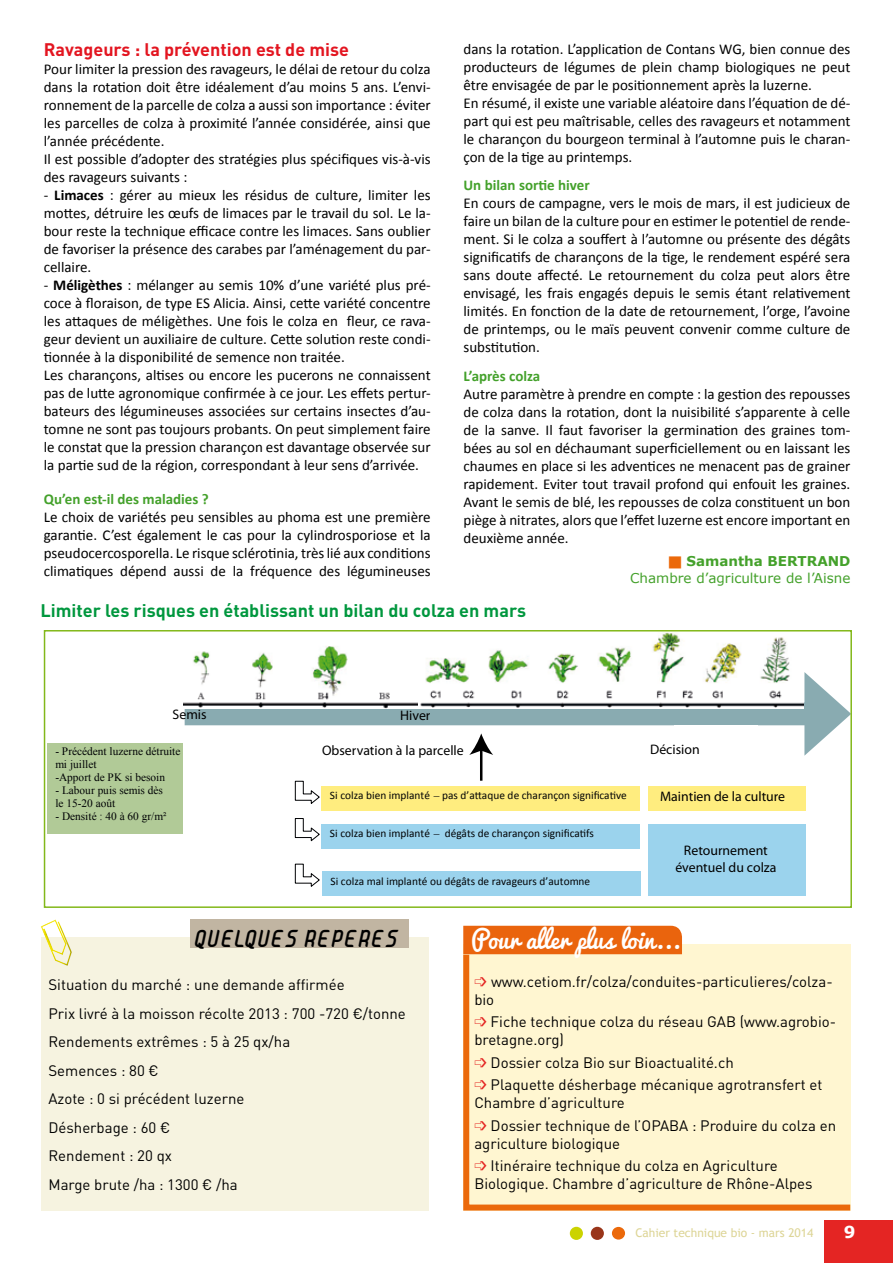
<style>
.page{position:relative;width:893px;height:1263px;background:#fff}
.page>*{position:absolute;margin:0;border:0;box-sizing:border-box;transform-origin:0 0}
.t1{font:24px "Pacifico";color:#fff}
.t2{font:italic 19.5px "JUICE Bold";color:#000}
.t3{font:700 18px "DIN Pro";color:#00973e}
.t4{font:700 18px "DIN Pro";color:#e31520}
.t5{font:700 16.5px "Verdana";color:#fff}
.t6{font:15px/18px "Calibri";color:#000;text-align:justify}
.t7{font:15px/28.5px "DIN Pro";color:#000}
.t8{font:700 15px "Calibri";color:#44a12b}
.t9{font:13.8px/16.6px "Myriad Pro";color:#000;text-align:center}
.t10{font:13.5px "Verdana";color:#44a12b}
.t11{font:700 13.5px "Verdana";color:#44a12b}
.t12{font:12px "Trebuchet MS";color:#ddd597}
.t13{font:11.25px "Calibri";color:#000204}
.t14{font:11.25px/13px "Times New Roman";color:#000204}
.s1{font-weight:700}
.s2{font-family:"Times New Roman"}
</style>
<div class="page">
<div style="left:824px;top:1220px;width:69px;height:43px;background:#e42523"></div>
<div style="left:591px;top:1227px;width:13px;height:13px;background:#99351a;border-radius:50%"></div>
<div style="left:612px;top:1227px;width:13px;height:12px;background:#eb690b;border-radius:50%"></div>
<div style="left:570px;top:1227px;width:13px;height:13px;background:#cbd300;border-radius:50%"></div>
<svg style="left:185px;top:672px;width:664px;height:84px"></svg>
<img style="left:183px;top:646px;width:235px;height:63px">
<img style="left:418px;top:633px;width:385px;height:76px">
<div style="left:47px;top:743px;width:136px;height:91px;background:#b1ca97"></div>
<svg style="left:294px;top:780px;width:26px;height:24px"></svg>
<div style="left:322px;top:786px;width:318px;height:24px;background:#ffed7f"></div>
<div style="left:648px;top:787px;width:158px;height:24px;background:#ffed7f"></div>
<div style="left:322px;top:824px;width:318px;height:24px;background:#9bd3ed"></div>
<div style="left:322px;top:872px;width:318px;height:24px;background:#9bd3ed"></div>
<svg style="left:294px;top:863px;width:26px;height:24px"></svg>
<svg style="left:294px;top:818px;width:26px;height:24px"></svg>
<div style="left:648px;top:825px;width:158px;height:71px;background:#9bd3ed"></div>
<div style="left:674px;top:725px;width:83px;height:31px;background:#fff"></div>
<hr style="left:480px;top:749px;width:2px;height:32px;background:#000">
<svg style="left:469px;top:733px;width:24px;height:22px"></svg>
<div style="left:44px;top:630px;width:808px;height:278px;border:2px solid #83b81a"></div>
<div style="left:41px;top:937px;width:387px;height:273px;background:#f6f3e0"></div>
<svg style="left:41px;top:919px;width:31px;height:47px"></svg>
<div style="left:190px;top:919px;width:218px;height:29px;background:#c1b5a2"></div>
<div style="left:463px;top:926px;width:219px;height:23px;background:#ea640d"></div>
<div style="left:463px;top:949px;width:388px;height:262px;background:#fff6d1"></div>
<svg style="left:475px;top:976px;width:11px;height:10px"></svg>
<svg style="left:475px;top:1017px;width:11px;height:9px"></svg>
<svg style="left:475px;top:1057px;width:11px;height:10px"></svg>
<svg style="left:475px;top:1080px;width:11px;height:9px"></svg>
<svg style="left:475px;top:1120px;width:11px;height:10px"></svg>
<svg style="left:475px;top:1161px;width:11px;height:9px"></svg>
<p class="t4" style="left:44px;top:38px;width:307px">Ravageurs : la prévention est de mise</p>
<p class="t6" style="left:44px;top:60px;width:388px;text-align:left">Pour limiter la pression des ravageurs, le délai de retour du colza dans la rotation doit être idéalement d’au moins 5 ans. L’envi&shy;ronnement de la parcelle de colza a aussi son importance : éviter les parcelles de colza à proximité l’année considérée, ainsi que l’année précédente.<br>Il est possible d’adopter des stratégies plus spécifiques vis-à-vis des ravageurs suivants :</p>
<p class="t6" style="left:44px;top:186px;width:388px">- <span class="s1">Limaces</span> : gérer au mieux les résidus de culture, limiter les mottes, détruire les œufs de limaces par le travail du sol. Le la&shy;bour reste la technique efficace contre les limaces. Sans oublier de favoriser la présence des carabes par l’aménagement du par&shy;cellaire.</p>
<p class="t6" style="left:44px;top:276px;width:388px;text-align:left">- <span class="s1">Méligèthes</span> : mélanger au semis 10% d’une variété plus pré&shy;coce à floraison, de type ES Alicia. Ainsi, cette variété concentre les attaques de méligèthes. Une fois le colza en fleur, ce rava&shy;geur devient un auxiliaire de culture. Cette solution reste condi&shy;tionnée à la disponibilité de semence non traitée.<br>Les charançons, altises ou encore les pucerons ne connaissent pas de lutte agronomique confirmée à ce jour. Les effets pertur&shy;bateurs des légumineuses associées sur certains insectes d’au&shy;tomne ne sont pas toujours probants. On peut simplement faire le constat que la pression charançon est davantage observée sur la partie sud de la région, correspondant à leur sens d’arrivée.</p>
<p class="t8" style="left:44px;top:489px;width:167px">Qu’en est-il des maladies ?</p>
<p class="t6" style="left:44px;top:508px;width:388px">Le choix de variétés peu sensibles au phoma est une première garantie. C’est également le cas pour la cylindrosporiose et la pseudocercosporella. Le risque sclérotinia, très lié aux conditions climatiques dépend aussi de la fréquence des légumineuses</p>
<p class="t6" style="left:463px;top:40px;width:388px;text-align:left">dans la rotation. L’application de Contans WG, bien connue des producteurs de légumes de plein champ biologiques ne peut être envisagée de par le positionnement après la luzerne.<br>En résumé, il existe une variable aléatoire dans l’équation de dé&shy;part qui est peu maîtrisable, celles des ravageurs et notamment le charançon du bourgeon terminal à l’automne puis le charan&shy;çon de la tige au printemps.</p>
<p class="t8" style="left:463px;top:176px;width:128px">Un bilan sortie hiver</p>
<p class="t6" style="left:463px;top:194px;width:388px">En cours de campagne, vers le mois de mars, il est judicieux de faire un bilan de la culture pour en estimer le potentiel de rende&shy;ment. Si le colza a souffert à l’automne ou présente des dégâts significatifs de charançons de la tige, le rendement espéré sera sans doute affecté. Le retournement du colza peut alors être envisagé, les frais engagés depuis le semis étant relativement limités. En fonction de la date de retournement, l’orge, l’avoine de printemps, ou le maïs peuvent convenir comme culture de substitution.</p>
<p class="t8" style="left:463px;top:366px;width:78px">L’après colza</p>
<p class="t6" style="left:463px;top:385px;width:388px">Autre paramètre à prendre en compte : la gestion des repousses de colza dans la rotation, dont la nuisibilité s’apparente à celle de la sanve. Il faut favoriser la germination des graines tom&shy;bées au sol en déchaumant superficiellement ou en laissant les chaumes en place si les adventices ne menacent pas de grainer rapidement. Eviter tout travail profond qui enfouit les graines.<br>Avant le semis de blé, les repousses de colza constituent un bon piège à nitrates, alors que l’effet luzerne est encore important en deuxième année.</p>
<p class="t11" style="left:687px;top:552px;width:165px">Samantha BERTRAND</p>
<p class="t10" style="left:630px;top:568px;width:222px">Chambre d’agriculture de l’Aisne</p>
<p class="t3" style="left:41px;top:598px;width:487px">Limiter les risques en établissant un bilan du colza en mars</p>
<p class="t9" style="left:173px;top:705px;width:36px">Semis</p>
<p class="t9" style="left:400px;top:707px;width:32px">Hiver</p>
<p class="t9" style="left:322px;top:742px;width:143px">Observation à la parcelle</p>
<p class="t9" style="left:650px;top:741px;width:51px">Décision</p>
<p class="t9" style="left:660px;top:788px;width:127px">Maintien de la culture</p>
<p class="t14" style="left:55px;top:745px;width:127px">- Précédent luzerne détruite mi juillet<br>-Apport de PK si besoin</p>
<p class="t14" style="left:55px;top:784px;width:109px">- Labour puis semis dès le 15-20 août</p>
<p class="t14" style="left:55px;top:810px;width:113px">- Densité : 40 à 60 gr/m²</p>
<p class="t13" style="left:330px;top:788px;width:298px">Si colza bien implanté <span class="s2">–</span> pas d’attaque de charançon significative</p>
<p class="t13" style="left:330px;top:826px;width:266px">Si colza bien implanté <span class="s2">–</span> dégâts de charançon significatifs</p>
<p class="t13" style="left:330px;top:874px;width:261px">Si colza mal implanté ou dégâts de ravageurs d’automne</p>
<p class="t9" style="left:675px;top:842px;width:103px">Retournement éventuel du colza</p>
<h2 class="t2" style="left:194px;top:930px;width:207px">QUELQUES REPERES</h2>
<p class="t7" style="left:48px;top:970px;width:359px">Situation du marché : une demande affirmée<br>Prix livré à la moisson récolte 2013 : 700 -720 €/tonne<br>Rendements extrêmes : 5 à 25 qx/ha<br>Semences : 80 €<br>Azote : 0 si précédent luzerne<br>Désherbage : 60 €<br>Rendement : 20 qx<br>Marge brute /ha : 1300 € /ha</p>
<h1 class="t1" style="left:471px;top:926px;width:210px">Pour aller plus loin...</h1>
<p class="t7" style="left:474px;top:971px;width:360px;line-height:18px;text-indent:17px">www.cetiom.fr/colza/conduites-particulieres/colza&shy;bio</p>
<p class="t7" style="left:474px;top:1012px;width:363px;line-height:18px;text-indent:16px">Fiche technique colza du réseau GAB (www.agrobio&shy;bretagne.org)</p>
<p class="t7" style="left:491px;top:1050px;width:333px;line-height:22.5px">Dossier colza Bio sur Bioactualité.ch<br>Plaquette désherbage mécanique agrotransfert et</p>
<p class="t7" style="left:491px;top:1091px;width:347px;line-height:22.5px;text-indent:-16px">Chambre d’agriculture<br>Dossier technique de l’OPABA : Produire du colza en</p>
<p class="t7" style="left:491px;top:1131px;width:289px;line-height:22.5px;text-indent:-16px">agriculture biologique<br>Itinéraire technique du colza en Agriculture</p>
<p class="t7" style="left:474px;top:1169px;width:340px">Biologique. Chambre d’agriculture de Rhône-Alpes</p>
<p class="t12" style="left:635px;top:1225px;width:180px">Cahier technique bio - mars 2014</p>
<p class="t5" style="left:844px;top:1220px;width:13px">9</p>
</div>
